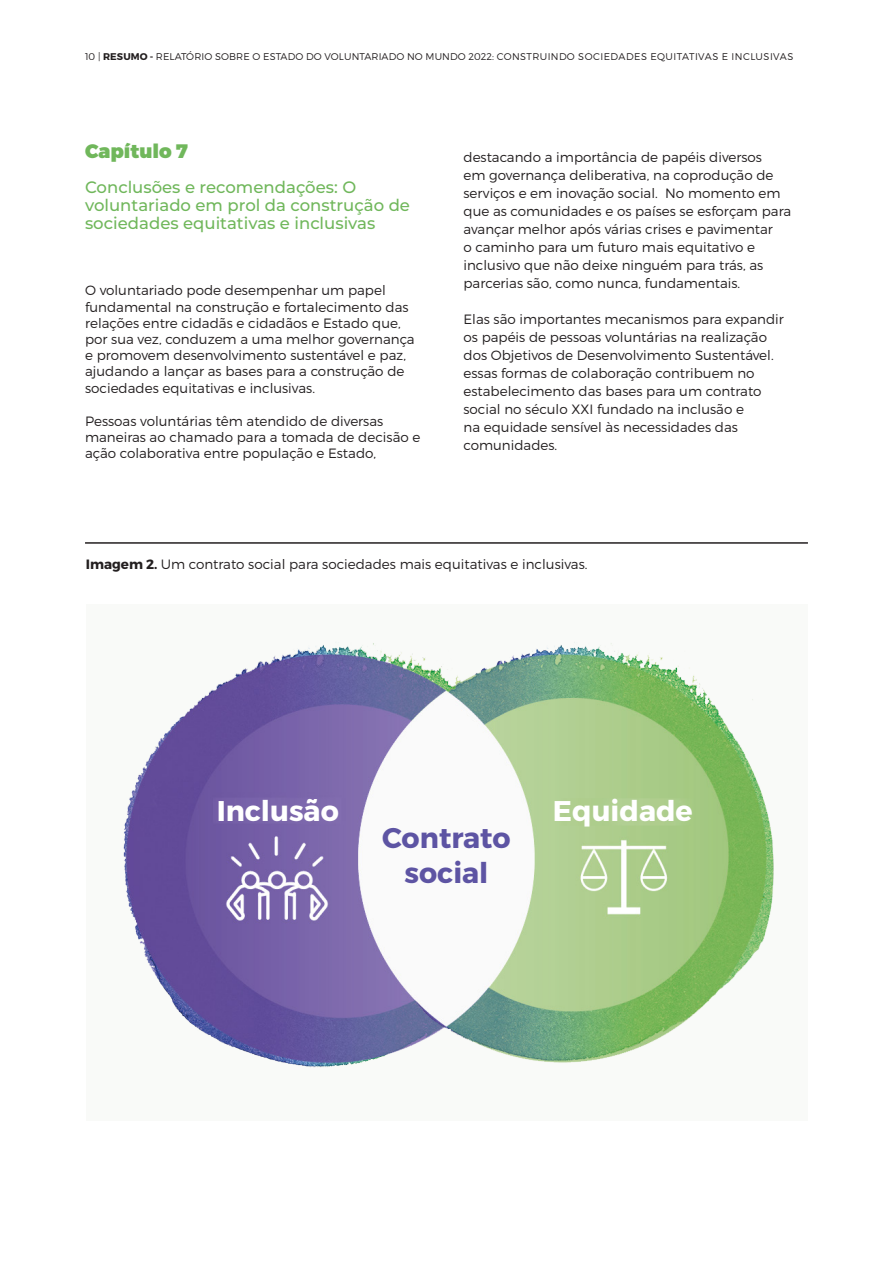
<style>
.page{position:relative;width:893px;height:1263px;background:#fff}
.page>*{position:absolute;margin:0;border:0;box-sizing:border-box;transform-origin:0 0}
.t1{font:700 28.5px "Montserrat";color:#fff}
.t2{font:700 28.5px "Montserrat";color:#5d54a3}
.Front_matter_Heading{font:900 19.5px "Montserrat";color:#70b75b}
.Front_matter_Heading-2{font:500 16.5px/18px "Montserrat";color:#70b75b}
.Front_matter_Body{font:300 13.5px/18px "Montserrat";color:#231f20}
.Front_matter_Heading-3{font:300 13.5px/16.2px "Montserrat";color:#231f20}
.t3{font:300 9.75px "Montserrat";letter-spacing:.01em;color:#231f20}
.s1{font-weight:700}
</style>
<div class="page">
<div style="left:86px;top:604px;width:721px;height:516px;background:#f9faf8"></div>
<hr style="left:85px;top:542px;width:723px;height:2px;background:#231f20">
<img style="left:123px;top:642px;width:651px;height:425px">
<p class="t3" style="left:85px;top:51px;width:710px">10 | <span class="s1">RESUMO -</span> RELATÓRIO SOBRE O ESTADO DO VOLUNTARIADO NO MUNDO 2022: CONSTRUINDO SOCIEDADES EQUITATIVAS E INCLUSIVAS</p>
<p class="Front_matter_Heading" style="left:85px;top:139px;width:104px">Capítulo 7</p>
<p class="Front_matter_Heading-2" style="left:85px;top:177px;width:327px">Conclusões e recomendações: O voluntariado em prol da construção de sociedades equitativas e inclusivas</p>
<p class="Front_matter_Heading-3" style="left:85px;top:282px;width:331px">O voluntariado pode desempenhar um papel fundamental na construção e fortalecimento das relações entre cidadãs e cidadãos e Estado que, por sua vez, conduzem a uma melhor governança e promovem desenvolvimento sustentável e paz, ajudando a lançar as bases para a construção de sociedades equitativas e inclusivas.</p>
<p class="Front_matter_Heading-3" style="left:85px;top:413px;width:337px">Pessoas voluntárias têm atendido de diversas maneiras ao chamado para a tomada de decisão e ação colaborativa entre população e Estado,</p>
<p class="Front_matter_Body" style="left:463px;top:148px;width:329px">destacando a importância de papéis diversos<br>em governança deliberativa, na coprodução de serviços e em inovação social. No momento em que as comunidades e os países se esforçam para avançar melhor após várias crises e pavimentar<br>o caminho para um futuro mais equitativo e inclusivo que não deixe ninguém para trás, as parcerias são, como nunca, fundamentais.</p>
<p class="Front_matter_Body" style="left:463px;top:310px;width:322px">Elas são importantes mecanismos para expandir os papéis de pessoas voluntárias na realização dos Objetivos de Desenvolvimento Sustentável. essas formas de colaboração contribuem no estabelecimento das bases para um contrato social no século XXI fundado na inclusão e<br>na equidade sensível às necessidades das comunidades.</p>
<p class="Front_matter_Body" style="left:86px;top:555px;width:503px"><span class="s1">Imagem 2.</span> Um contrato social para sociedades mais equitativas e inclusivas.</p>
<p class="t1" style="left:217px;top:793px;width:124px">Inclusão</p>
<p class="t1" style="left:553px;top:793px;width:141px">Equidade</p>
<p class="t2" style="left:382px;top:820px;width:130px">Contrato</p>
<p class="t2" style="left:405px;top:855px;width:85px">social</p>
</div>
